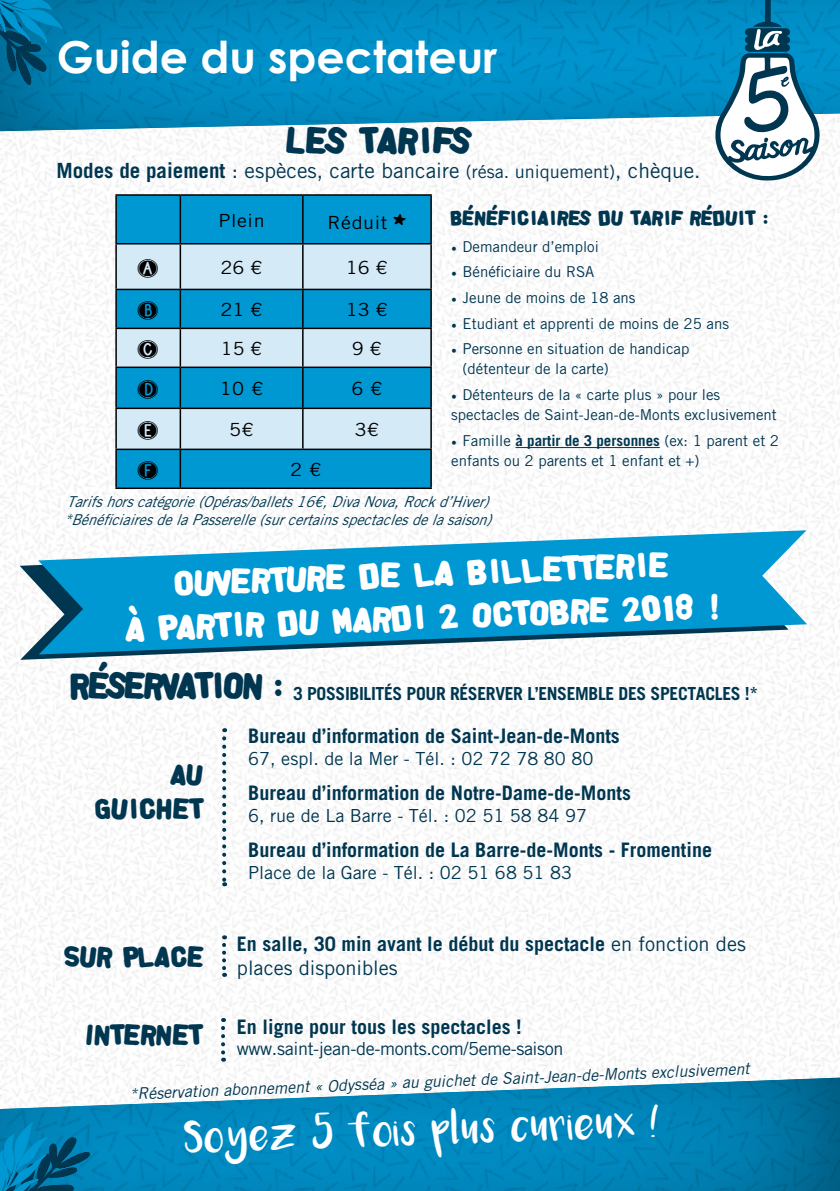
<style>
.page{position:relative;width:840px;height:1191px;background:#fff}
.page>*{position:absolute;margin:0;border:0;box-sizing:border-box;transform-origin:0 0}
.t1{font:700 44px "Century Gothic";color:#fff}
.t2{font:36px "Alpha Fridge Magnets All Cap";letter-spacing:.03em;color:#003650}
.t3{font:34px/43.2px "Alpha Fridge Magnets All Cap";color:#fff;text-align:center}
.t4{font:28px/33.6px "Alpha Fridge Magnets All Cap";letter-spacing:.03em;color:#003650;text-align:right}
.t5{font:24px "Luna";color:#fff;scale:1.09 1}
.t6{font:21px "Trade Gothic LT";color:#003650}
.t7{font:700 20px/24px "Trade Gothic LT";color:#003650}
.t8{font:20px "Alpha Fridge Magnets All Cap";letter-spacing:.03em;color:#003650}
.t9{font:18.2px "Trade Gothic LT";letter-spacing:.03em;color:#000;scale:1.08 1}
.t10{font:18.2px "Trade Gothic LT";letter-spacing:.03em;color:#000;scale:1.06 1}
.t11{font:18px "Trade Gothic LT";color:#003650}
.t12{font:700 18px "Trade Gothic LT";letter-spacing:-.02em;color:#003650}
.t13{font:18px "Trade Gothic LT";letter-spacing:-.02em;color:#003650}
.t14{font:italic 16px "Trade Gothic LT";color:#003650}
.t15{font:15px/20px "Trade Gothic LT";color:#003650}
.t16{font:italic 15px/18px "Trade Gothic LT";color:#003650;scale:.96 1}
.t17{font:14.4px "DJB Pokey Dots";color:#000;scale:1.08 1}
.s1{font-weight:700}
.s2{font-size:18px}
.s3{font-family:"Alpha Fridge Magnets All Cap"}
.s4{font-family:"Minion Pro"}
.s5{font-family:"Alpha Fridge Magnets All Cap";font-weight:400;font-size:36px}
.s6{font-weight:400}
</style>
<div class="page">
<img style="left:0;top:133px;width:839px;height:943px">
<div style="left:0;top:0;width:839px;height:133px;background:#000;opacity:.4"></div>
<div style="left:117px;top:196px;width:313px;height:291px;background:#0098d3"></div>
<svg style="left:117px;top:244px;width:313px;height:204px;background:#a6d7ec"></svg>
<svg style="left:181px;top:290px;width:249px;height:197px;background:#54b8e0"></svg>
<hr style="left:115px;top:194px;width:65px;height:2px;background:#000">
<hr style="left:115px;top:196px;width:2px;height:47px;background:#000">
<hr style="left:180px;top:194px;width:123px;height:2px;background:#000">
<hr style="left:179px;top:196px;width:2px;height:47px;background:#000">
<hr style="left:303px;top:194px;width:128px;height:2px;background:#000">
<hr style="left:302px;top:196px;width:1px;height:47px;background:#000">
<hr style="left:430px;top:196px;width:1px;height:47px;background:#000">
<hr style="left:115px;top:243px;width:65px;height:1px;background:#000">
<hr style="left:115px;top:244px;width:2px;height:45px;background:#000">
<hr style="left:180px;top:243px;width:123px;height:1px;background:#000">
<hr style="left:179px;top:244px;width:2px;height:45px;background:#000">
<hr style="left:303px;top:243px;width:128px;height:1px;background:#000">
<hr style="left:302px;top:244px;width:1px;height:45px;background:#000">
<hr style="left:430px;top:244px;width:1px;height:45px;background:#000">
<hr style="left:115px;top:289px;width:65px;height:1px;background:#000">
<hr style="left:115px;top:290px;width:2px;height:37px;background:#000">
<hr style="left:180px;top:289px;width:123px;height:1px;background:#000">
<hr style="left:179px;top:290px;width:2px;height:37px;background:#000">
<hr style="left:303px;top:289px;width:128px;height:1px;background:#000">
<hr style="left:302px;top:290px;width:1px;height:37px;background:#000">
<hr style="left:430px;top:290px;width:1px;height:37px;background:#000">
<hr style="left:115px;top:327px;width:65px;height:2px;background:#000">
<hr style="left:115px;top:329px;width:2px;height:37px;background:#000">
<hr style="left:180px;top:327px;width:123px;height:2px;background:#000">
<hr style="left:179px;top:329px;width:2px;height:37px;background:#000">
<hr style="left:303px;top:327px;width:128px;height:2px;background:#000">
<hr style="left:302px;top:329px;width:1px;height:37px;background:#000">
<hr style="left:430px;top:329px;width:1px;height:37px;background:#000">
<hr style="left:115px;top:366px;width:65px;height:2px;background:#000">
<hr style="left:115px;top:368px;width:2px;height:39px;background:#000">
<hr style="left:180px;top:366px;width:123px;height:2px;background:#000">
<hr style="left:179px;top:368px;width:2px;height:39px;background:#000">
<hr style="left:303px;top:366px;width:128px;height:2px;background:#000">
<hr style="left:302px;top:368px;width:1px;height:39px;background:#000">
<hr style="left:430px;top:368px;width:1px;height:39px;background:#000">
<hr style="left:115px;top:407px;width:65px;height:2px;background:#000">
<hr style="left:115px;top:409px;width:2px;height:39px;background:#000">
<hr style="left:180px;top:407px;width:123px;height:2px;background:#000">
<hr style="left:179px;top:409px;width:2px;height:39px;background:#000">
<hr style="left:303px;top:407px;width:128px;height:2px;background:#000">
<hr style="left:302px;top:409px;width:1px;height:39px;background:#000">
<hr style="left:430px;top:409px;width:1px;height:39px;background:#000">
<hr style="left:115px;top:448px;width:65px;height:2px;background:#000">
<hr style="left:115px;top:450px;width:2px;height:37px;background:#000">
<hr style="left:180px;top:448px;width:123px;height:2px;background:#000">
<hr style="left:179px;top:450px;width:2px;height:37px;background:#000">
<hr style="left:303px;top:448px;width:128px;height:2px;background:#000">
<hr style="left:430px;top:450px;width:1px;height:37px;background:#000">
<hr style="left:115px;top:487px;width:65px;height:2px;background:#000">
<hr style="left:180px;top:487px;width:123px;height:2px;background:#000">
<hr style="left:303px;top:487px;width:128px;height:2px;background:#000">
<hr style="left:515px;top:447px;width:144px;height:1px;background:#003650">
<svg style="left:20px;top:535px;width:768px;height:125px"></svg>
<svg style="left:38px;top:530px;width:768px;height:124px;fill:#0098d3"></svg>
<svg style="left:222px;top:738px;width:4px;height:148px"></svg>
<svg style="left:222px;top:945px;width:4px;height:32px"></svg>
<svg style="left:221px;top:1028px;width:4px;height:33px"></svg>
<div style="left:0;top:1076px;width:839px;height:115px;background:#000;opacity:.4"></div>
<svg style="left:714px;top:0;width:105px;height:181px"></svg>
<svg style="left:0;top:0;width:63px;height:88px;background:#006f9d"></svg>
<svg style="left:0;top:1105px;width:90px;height:86px;background:#067aa9"></svg>
<h1 class="t1" style="left:57px;top:23px;width:442px">Guide du spectateur</h1>
<h2 class="t2" style="left:286px;top:116px;width:186px">LES TARIFS</h2>
<h3 class="t6" style="left:56px;top:158px;width:645px"><span class="s1">Modes de paiement</span> : espèces, carte bancaire <span class="s2">(résa. uniquement)</span>, chèque.</h3>
<p class="t9" style="left:218px;top:209px;width:44px">Plein</p>
<p class="t9" style="left:327px;top:212px;width:74px">Réduit <span class="s3">*</span></p>
<p class="t17" style="left:138px;top:256px;width:20px">A</p>
<p class="t9" style="left:220px;top:256px;width:40px">26 €</p>
<p class="t9" style="left:346px;top:256px;width:40px">16 €</p>
<p class="t17" style="left:138px;top:299px;width:20px">B</p>
<p class="t9" style="left:220px;top:299px;width:40px">21 €</p>
<p class="t9" style="left:346px;top:299px;width:40px">13 €</p>
<p class="t17" style="left:138px;top:338px;width:20px">C</p>
<p class="t10" style="left:221px;top:337px;width:40px">15 €</p>
<p class="t9" style="left:352px;top:337px;width:29px">9 €</p>
<p class="t17" style="left:138px;top:378px;width:21px">D</p>
<p class="t9" style="left:219px;top:377px;width:42px">10 €</p>
<p class="t9" style="left:351px;top:377px;width:30px">6 €</p>
<p class="t17" style="left:138px;top:419px;width:20px">E</p>
<p class="t9" style="left:229px;top:418px;width:24px">5€</p>
<p class="t9" style="left:354px;top:418px;width:24px">3€</p>
<p class="t17" style="left:138px;top:458px;width:20px">F</p>
<p class="t9" style="left:290px;top:458px;width:30px">2 €</p>
<h3 class="t8" style="left:451px;top:204px;width:319px">BÉNÉFICIAIRES DU TARIF RÉDUIT :</h3>
<p class="t15" style="left:451px;top:236px;width:149px"><span class="s4">•</span> Demandeur d’emploi</p>
<p class="t15" style="left:451px;top:262px;width:145px"><span class="s4">•</span> Bénéficiaire du RSA</p>
<p class="t15" style="left:451px;top:287px;width:186px"><span class="s4">•</span> Jeune de moins de 18 ans</p>
<p class="t15" style="left:451px;top:313px;width:279px"><span class="s4">•</span> Etudiant et apprenti de moins de 25 ans</p>
<p class="t15" style="left:462px;top:339px;width:228px;text-indent:-11px"><span class="s4">•</span> Personne en situation de handicap (détenteur de la carte)</p>
<p class="t15" style="left:451px;top:384px;width:327px"><span class="s4">•</span> Détenteurs de la « carte plus » pour les spectacles de Saint-Jean-de-Monts exclusivement</p>
<p class="t15" style="left:451px;top:430px;width:329px"><span class="s4">•</span> Famille <span class="s1">à partir de 3 personnes</span> (ex: 1 parent et 2 enfants ou 2 parents et 1 enfant et +)</p>
<p class="t16" style="left:64px;top:492px;width:453px">Tarifshorscatégorie(Opéras/ballets16€,DivaNova,Rockd’Hiver) *BénéficiairesdelaPasserelle(surcertainsspectaclesdelasaison)</p>
<h3 class="t3" style="left:124px;top:563px;width:595px;rotate:-2deg">OUVERTURE DE LA BILLETTERIE<br>À PARTIR DU MARDI 2 OCTOBRE 2018 !</h3>
<p class="t12" style="left:71px;top:682px;width:688px"><span class="s5">RÉSERVATION :</span> 3 POSSIBILITÉS POUR RÉSERVER L’ENSEMBLE DES SPECTACLES !*</p>
<h3 class="t4" style="left:95px;top:758px;width:109px">AU<br>GUICHET</h3>
<h3 class="t4" style="left:65px;top:940px;width:140px">SUR PLACE</h3>
<h3 class="t7" style="left:248px;top:723px;width:373px">Bureau d’information de Saint-Jean-de-Monts</h3>
<p class="t11" style="left:248px;top:747px;width:346px">67, espl. de la Mer - Tél. : 02 72 78 80 80</p>
<h3 class="t7" style="left:248px;top:780px;width:384px">Bureau d’information de Notre-Dame-de-Monts</h3>
<p class="t11" style="left:248px;top:804px;width:340px">6, rue de La Barre - Tél. : 02 51 58 84 97</p>
<h3 class="t7" style="left:248px;top:837px;width:465px">Bureau d’information de La Barre-de-Monts - Fromentine</h3>
<p class="t11" style="left:248px;top:861px;width:325px">Place de la Gare - Tél. : 02 51 68 51 83</p>
<h3 class="t7" style="left:237px;top:931px;width:510px">En salle, 30 min avant le début du spectacle <span class="s6">en fonction des places disponibles</span></h3>
<h3 class="t7" style="left:237px;top:1014px;width:286px">En ligne pour tous les spectacles !</h3>
<p class="t13" style="left:237px;top:1038px;width:328px">www.saint-jean-de-monts.com/5eme-saison</p>
<h3 class="t4" style="left:85px;top:1018px;width:119px">INTERNET</h3>
<p class="t14" style="left:129px;top:1082px;width:621px;rotate:-2deg">*Réservation abonnement « Odysséa » au guichet de Saint-Jean-de-Monts exclusivement</p>
<h3 class="t5" style="left:184px;top:1131px;width:437px;rotate:-2deg">Soyez 5 fois plus curieux !</h3>
</div>
